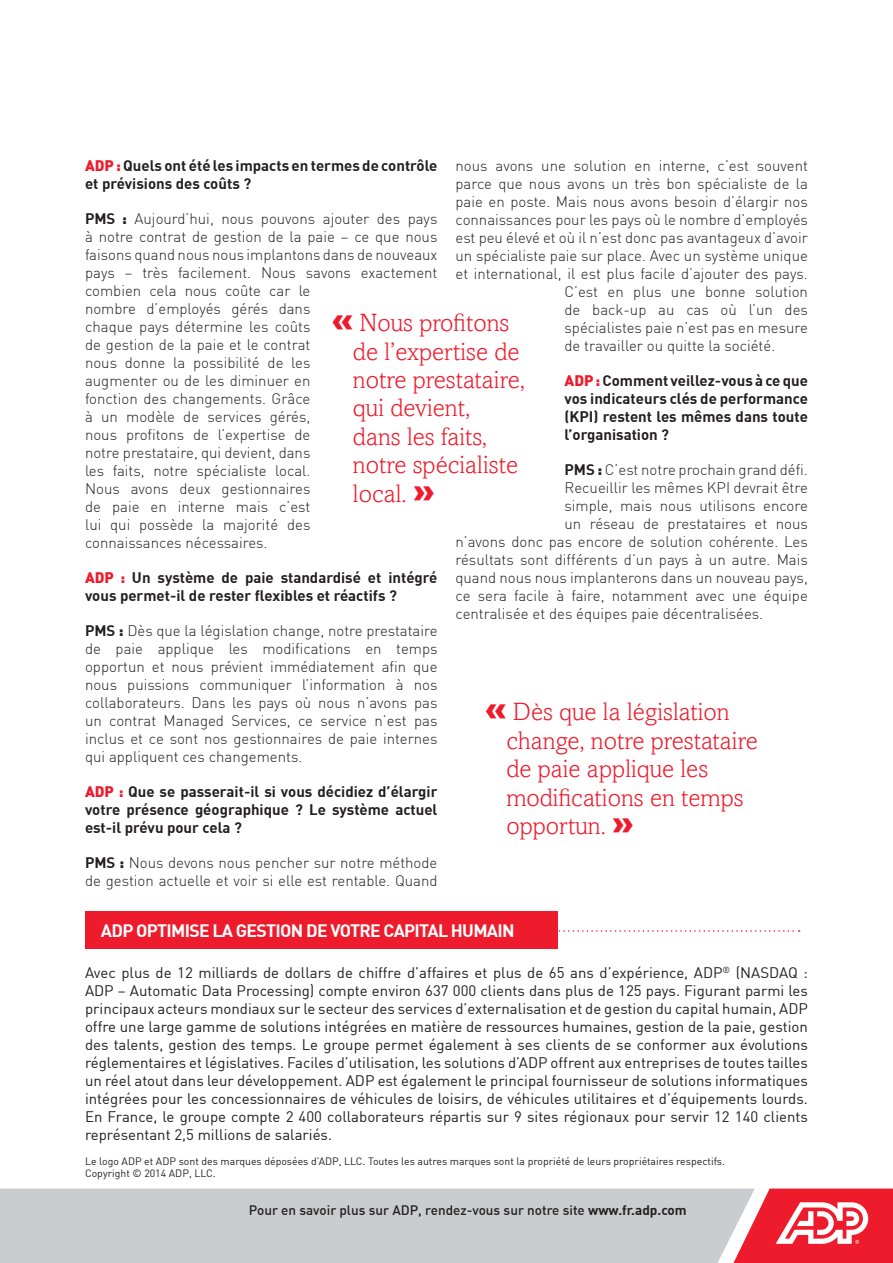
<style>
.page{position:relative;width:893px;height:1263px;background:#fff}
.page>*{position:absolute;margin:0;border:0;box-sizing:border-box;transform-origin:0 0}
.uitlichter_2{font:300 25.05px/28.5px "Amasis";color:#ee1b2c}
.red_box{font:700 17.7px "DIN";letter-spacing:-.04em;color:#fff}
.brood{font:300 15px/18px "DIN";color:#231f20}
.brood-2{font:15px/18px "DIN";color:#231f20;text-align:justify}
.brood-3{font:700 15px/18px "DIN";color:#231f20}
.t1{font:500 13.5px "DIN";color:#231f20}
.t2{font:10.5px/12.6px "DIN";color:#231f20}
.s1{font-weight:900;color:#ee1b2c}
.s2{font-weight:700}
.s3{font-weight:900}
.s4{font-weight:900;font-size:34.5px}
</style>
<div class="page">
<div style="left:0;top:1188px;width:733px;height:75px;background:#c9cdcf"></div>
<svg style="left:733px;top:1188px;width:160px;height:75px"></svg>
<svg style="left:557px;top:930px;width:243px;height:2px"></svg>
<div style="left:85px;top:911px;width:472px;height:38px;background:#ee1b2c"></div>
<p class="brood-3" style="left:85px;top:156px;width:354px"><span class="s1">ADP :</span> Quels ont été les impacts en termes de contrôle et prévisions des coûts ?</p>
<p class="brood" style="left:85px;top:210px;width:354px"><span class="s2">PMS</span> <span class="s3">:</span> Aujourd’hui, nous pouvons ajouter des pays à notre contrat de gestion de la paie – ce que nous faisons quand nous nous implantons dans de nouveaux pays – très facilement. Nous savons exactement combien cela nous coûte car le<br>nombre d’employés gérés dans<br>chaque pays détermine les coûts<br>de gestion de la paie et le contrat<br>nous donne la possibilité de les<br>augmenter ou de les diminuer en<br>fonction des changements. Grâce<br>à un modèle de services gérés,<br>nous profitons de l’expertise de<br>notre prestataire, qui devient, dans<br>les faits, notre spécialiste local.<br>Nous avons deux gestionnaires<br>de paie en interne mais c’est<br>lui qui possède la majorité des<br>connaissances nécessaires.</p>
<p class="brood-3" style="left:85px;top:568px;width:354px"><span class="s1">ADP :</span> Un système de paie standardisé et intégré vous permet-il de rester flexibles et réactifs ?</p>
<p class="brood" style="left:85px;top:622px;width:354px;text-align:justify"><span class="s2">PMS</span> <span class="s3">:</span> Dès que la législation change, notre prestataire de paie applique les modifications en temps opportun et nous prévient immédiatement afin que nous puissions communiquer l’information à nos collaborateurs. Dans les pays où nous n’avons pas un contrat Managed Services, ce service n’est pas inclus et ce sont nos gestionnaires de paie internes qui appliquent ces changements.</p>
<p class="brood-3" style="left:85px;top:782px;width:354px;text-align:justify"><span class="s1">ADP :</span> Que se passerait-il si vous décidiez d’élargir votre présence géographique ? Le système actuel est-il prévu pour cela ?</p>
<p class="brood" style="left:85px;top:854px;width:354px"><span class="s2">PMS</span> <span class="s3">:</span> Nous devons nous pencher sur notre méthode de gestion actuelle et voir si elle est rentable. Quand</p>
<p class="brood" style="left:455px;top:157px;width:354px">nous avons une solution en interne, c’est souvent</p>
<p class="brood" style="left:455px;top:175px;width:354px">parce que nous avons un très bon spécialiste de la</p>
<p class="brood" style="left:455px;top:193px;width:354px">paie en poste. Mais nous avons besoin d’élargir nos</p>
<p class="brood" style="left:455px;top:211px;width:354px">connaissances pour les pays où le nombre d’employés</p>
<p class="brood" style="left:455px;top:229px;width:354px">est peu élevé et où il n’est donc pas avantageux d’avoir</p>
<p class="brood" style="left:455px;top:247px;width:354px">un spécialiste paie sur place. Avec un système unique</p>
<p class="brood" style="left:455px;top:265px;width:354px">et international, il est plus facile d’ajouter des pays.</p>
<p class="brood" style="left:564px;top:283px;width:245px">C’est en plus une bonne solution</p>
<p class="brood" style="left:564px;top:301px;width:245px">de back-up au cas où l’un des</p>
<p class="brood" style="left:564px;top:319px;width:245px">spécialistes paie n’est pas en mesure</p>
<p class="brood" style="left:564px;top:337px;width:212px">de travailler ou quitte la société.</p>
<p class="brood-3" style="left:564px;top:371px;width:245px;text-align:justify"><span class="s1">ADP :</span> Comment veillez-vous à ce que vos indicateurs clés de performance (KPI) restent les mêmes dans toute l’organisation ?</p>
<p class="brood" style="left:564px;top:461px;width:245px"><span class="s2">PMS</span> <span class="s3">:</span> C’est notre prochain grand défi.</p>
<p class="brood" style="left:564px;top:479px;width:245px">Recueillir les mêmes KPI devrait être</p>
<p class="brood" style="left:564px;top:497px;width:245px">simple, mais nous utilisons encore</p>
<p class="brood" style="left:564px;top:515px;width:245px">un réseau de prestataires et nous</p>
<p class="brood" style="left:455px;top:533px;width:354px">n’avons donc pas encore de solution cohérente. Les</p>
<p class="brood" style="left:455px;top:551px;width:354px">résultats sont différents d’un pays à un autre. Mais</p>
<p class="brood" style="left:455px;top:569px;width:354px">quand nous nous implanterons dans un nouveau pays,</p>
<p class="brood" style="left:455px;top:587px;width:354px">ce sera facile à faire, notamment avec une équipe</p>
<p class="brood" style="left:455px;top:605px;width:309px">centralisée et des équipes paie décentralisées.</p>
<p class="uitlichter_2" style="left:353px;top:308px;width:173px;text-indent:-21px"><span class="s4">«</span> Nous profitons de l’expertise de notre prestataire, qui devient,<br>dans les faits, notre spécialiste local. <span class="s4">»</span></p>
<p class="uitlichter_2" style="left:506px;top:697px;width:253px;text-indent:-21px"><span class="s4">«</span> Dès que la législation change, notre prestataire de paie applique les modifications en temps opportun. <span class="s4">»</span></p>
<p class="red_box" style="left:101px;top:919px;width:415px">ADP OPTIMISE LA GESTION DE VOTRE CAPITAL HUMAIN</p>
<p class="brood-2" style="left:85px;top:963px;width:724px">Avec plus de 12 milliards de dollars de chiffre d’affaires et plus de 65 ans d’expérience, ADP<sup>®</sup> (NASDAQ :<br>ADP – Automatic Data Processing) compte environ 637 000 clients dans plus de 125 pays. Figurant parmi les principaux acteurs mondiaux sur le secteur des services d’externalisation et de gestion du capital humain, ADP offre une large gamme de solutions intégrées en matière de ressources humaines, gestion de la paie, gestion des talents, gestion des temps. Le groupe permet également à ses clients de se conformer aux évolutions réglementaires et législatives. Faciles d’utilisation, les solutions d’ADP offrent aux entreprises de toutes tailles un réel atout dans leur développement. ADP est également le principal fournisseur de solutions informatiques intégrées pour les concessionnaires de véhicules de loisirs, de véhicules utilitaires et d’équipements lourds.<br>En France, le groupe compte 2 400 collaborateurs répartis sur 9 sites régionaux pour servir 12 140 clients représentant 2,5 millions de salariés.</p>
<p class="t2" style="left:85px;top:1154px;width:641px">Le logo ADP et ADP sont des marques déposées d’ADP, LLC. Toutes les autres marques sont la propriété de leurs propriétaires respectifs.<br>Copyright © 2014 ADP, LLC.</p>
<p class="t1" style="left:249px;top:1201px;width:439px">Pour en savoir plus sur ADP, rendez-vous sur notre site <span class="s2">www.fr.adp.com</span></p>
</div>
